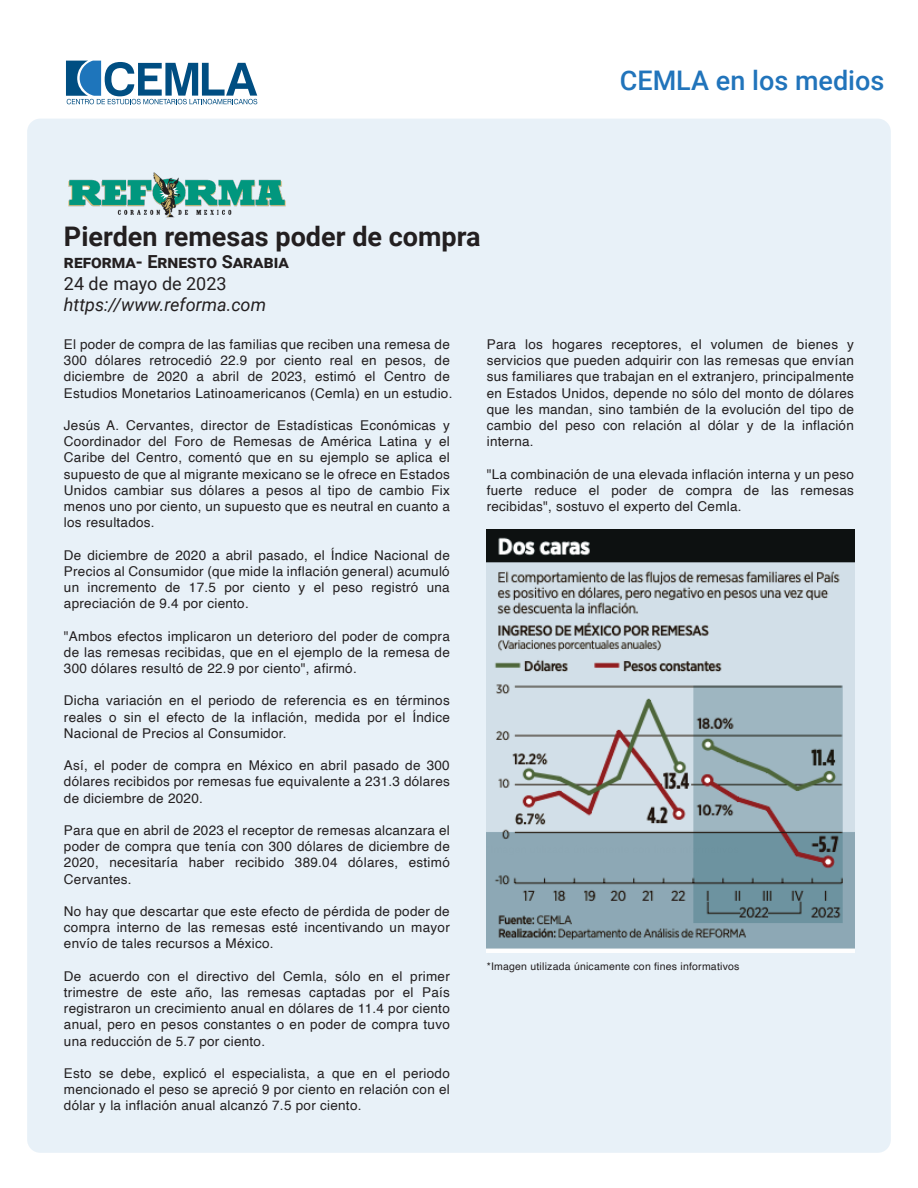
<style>
.page{position:relative;width:918px;height:1188px;background:#fff}
.page>*{position:absolute;margin:0;border:0;box-sizing:border-box;transform-origin:0 0}
.t1{font:700 27px "Roboto";color:#231f20}
.t2{font:500 27px "Roboto";color:#2174bb}
.t3{font:italic 18px "Roboto";color:#231f20}
.t4{font:700 18px "Roboto";color:#231f20}
.t5{font:18px "Roboto";color:#231f20}
.t6{font:13.5px/16.2px "Helvetica";letter-spacing:.02em;color:#231f20;text-align:justify}
.t7{font:10.5px "Helvetica";letter-spacing:.02em;color:#231f20}
</style>
<div class="page">
<div style="left:27px;top:119px;width:864px;height:1034px;background:#e8f1f8;border-radius:13px"></div>
<svg style="left:66px;top:61px;width:191px;height:43px"></svg>
<img style="left:68px;top:172px;width:218px;height:46px">
<img style="left:487px;top:529px;width:367px;height:424px">
<h1 class="t1" style="left:64px;top:218px;width:418px">Pierden remesas poder de compra</h1>
<h2 class="t4" style="left:64px;top:249px;width:226px">REFORMA- ERNESTO SARABIA</h2>
<h2 class="t5" style="left:64px;top:271px;width:164px">24 de mayo de 2023</h2>
<h2 class="t3" style="left:64px;top:292px;width:204px">https://www.reforma.com</h2>
<h1 class="t2" style="left:620px;top:62px;width:266px">CEMLA en los medios</h1>
<p class="t6" style="left:64px;top:337px;width:390px;text-align:left">El poder de compra de las familias que reciben una remesa de 300 dólares retrocedió 22.9 por ciento real en pesos, de diciembre de 2020 a abril de 2023, estimó el Centro de Estudios Monetarios Latinoamericanos (Cemla) en un estudio.</p>
<p class="t6" style="left:64px;top:418px;width:387px">Jesús A. Cervantes, director de Estadísticas Económicas y Coordinador del Foro de Remesas de América Latina y el Caribe del Centro, comentó que en su ejemplo se aplica el supuesto de que al migrante mexicano se le ofrece en Estados Unidos cambiar sus dólares a pesos al tipo de cambio Fix menos uno por ciento, un supuesto que es neutral en cuanto a los resultados.</p>
<p class="t6" style="left:64px;top:547px;width:387px">De diciembre de 2020 a abril pasado, el Índice Nacional de Precios al Consumidor (que mide la inflación general) acumuló un incremento de 17.5 por ciento y el peso registró una apreciación de 9.4 por ciento.</p>
<p class="t6" style="left:64px;top:628px;width:387px">"Ambos efectos implicaron un deterioro del poder de compra de las remesas recibidas, que en el ejemplo de la remesa de 300 dólares resultó de 22.9 por ciento", afirmó.</p>
<p class="t6" style="left:64px;top:693px;width:387px">Dicha variación en el periodo de referencia es en términos reales o sin el efecto de la inflación, medida por el Índice Nacional de Precios al Consumidor.</p>
<p class="t6" style="left:64px;top:758px;width:387px">Así, el poder de compra en México en abril pasado de 300 dólares recibidos por remesas fue equivalente a 231.3 dólares de diciembre de 2020.</p>
<p class="t6" style="left:64px;top:823px;width:387px">Para que en abril de 2023 el receptor de remesas alcanzara el poder de compra que tenía con 300 dólares de diciembre de 2020, necesitaría haber recibido 389.04 dólares, estimó Cervantes.</p>
<p class="t6" style="left:64px;top:904px;width:387px">No hay que descartar que este efecto de pérdida de poder de compra interno de las remesas esté incentivando un mayor envío de tales recursos a México.</p>
<p class="t6" style="left:64px;top:968px;width:388px">De acuerdo con el directivo del Cemla, sólo en el primer trimestre de este año, las remesas captadas por el País registraron un crecimiento anual en dólares de 11.4 por ciento anual, pero en pesos constantes o en poder de compra tuvo una reducción de 5.7 por ciento.</p>
<p class="t6" style="left:64px;top:1066px;width:387px">Esto se debe, explicó el especialista, a que en el periodo mencionado el peso se apreció 9 por ciento en relación con el dólar y la inflación anual alcanzó 7.5 por ciento.</p>
<p class="t6" style="left:487px;top:337px;width:369px">Para los hogares receptores, el volumen de bienes y servicios que pueden adquirir con las remesas que envían sus familiares que trabajan en el extranjero, principalmente en Estados Unidos, depende no sólo del monto de dólares que les mandan, sino también de la evolución del tipo de cambio del peso con relación al dólar y de la inflación interna.</p>
<p class="t6" style="left:487px;top:466px;width:369px">"La combinación de una elevada inflación interna y un peso fuerte reduce el poder de compra de las remesas recibidas", sostuvo el experto del Cemla.</p>
<p class="t7" style="left:487px;top:958px;width:254px">*Imagen utilizada únicamente con fines informativos</p>
</div>
